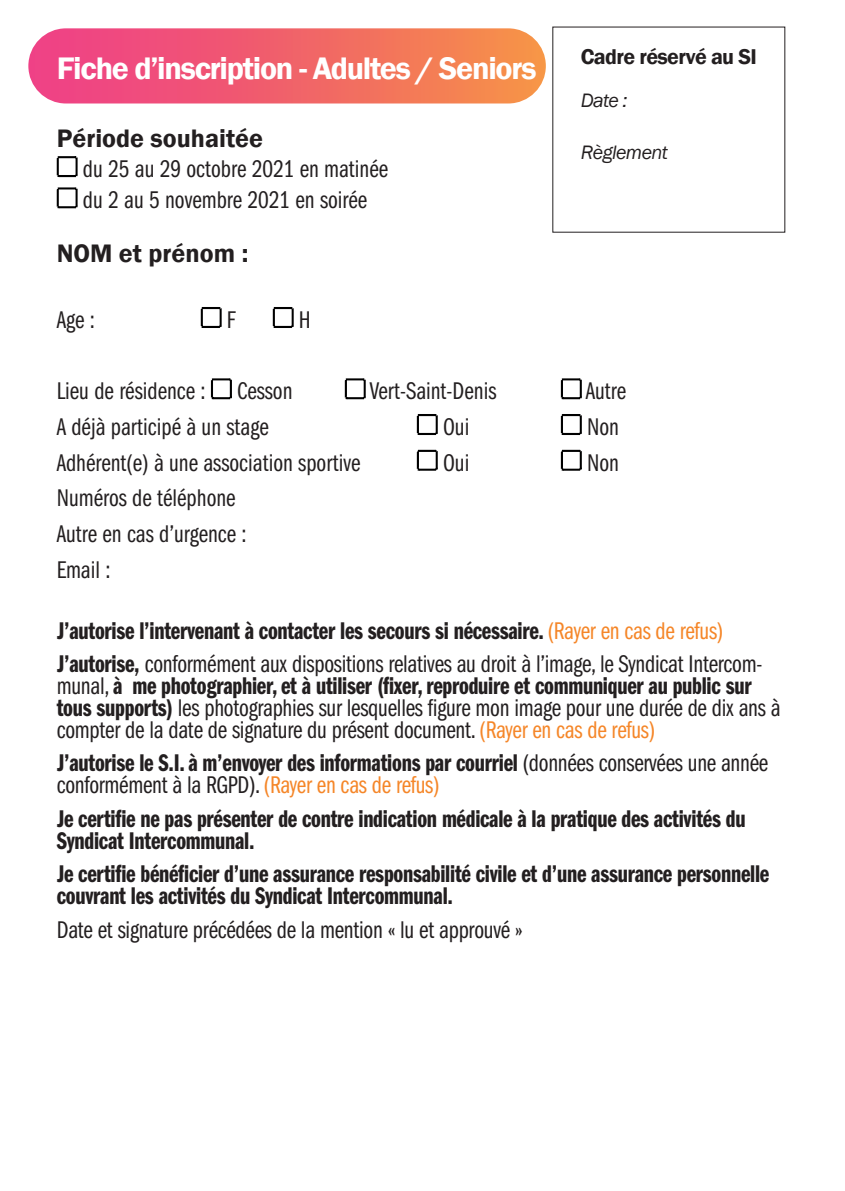
<style>
.page{position:relative;width:845px;height:1191px;background:#fff}
.page>*{position:absolute;margin:0;border:0;box-sizing:border-box;transform-origin:0 0}
.t1{font:600 32px "Franklin Gothic";letter-spacing:-.04em;color:#fff}
.t2{font:600 26px "Franklin Gothic";color:#231f20}
.t3{font:25px/35.6px "Franklin Gothic LT Pro Bk Cm";letter-spacing:-.01em;color:#231f20}
.t4{font:25px/22px "Franklin Gothic LT Pro Dm Cm";letter-spacing:-.01em;color:#231f20}
.t5{font:600 22px "Franklin Gothic";letter-spacing:-.03em;color:#231f20}
.t6{font:italic 20px "Franklin Gothic";letter-spacing:-.03em;color:#231f20}
.s1{font-family:"Franklin Gothic LT Pro Bk Cm";color:#f58628}
.s2{font-family:"Franklin Gothic LT Pro Dm Cm"}
.s3{font-family:"Franklin Gothic LT Pro Bk Cm"}
.s4{color:#f58628}
</style>
<div class="page">
<div style="left:28px;top:28px;width:518px;height:75px;background:linear-gradient(to right,#ee3a8b,#f69047);border-radius:38px"></div>
<svg style="left:56px;top:156px;width:22px;height:21px"></svg>
<svg style="left:56px;top:187px;width:22px;height:22px"></svg>
<svg style="left:200px;top:307px;width:22px;height:21px"></svg>
<svg style="left:272px;top:307px;width:22px;height:21px"></svg>
<svg style="left:210px;top:378px;width:22px;height:22px"></svg>
<svg style="left:344px;top:378px;width:22px;height:22px"></svg>
<svg style="left:560px;top:378px;width:22px;height:22px"></svg>
<svg style="left:416px;top:414px;width:22px;height:21px"></svg>
<svg style="left:560px;top:414px;width:22px;height:21px"></svg>
<svg style="left:416px;top:449px;width:22px;height:22px"></svg>
<svg style="left:560px;top:449px;width:22px;height:22px"></svg>
<p class="t1" style="left:57px;top:49px;width:481px">Fiche d’inscription - Adultes / Seniors</p>
<p class="t2" style="left:57px;top:122px;width:208px">Période souhaitée</p>
<p class="t3" style="left:83px;top:154px;width:307px;line-height:31.2px">du 25 au 29 octobre 2021 en matinée du 2 au 5 novembre 2021 en soirée</p>
<p class="t2" style="left:57px;top:237px;width:193px">NOM et prénom :</p>
<p class="t3" style="left:57px;top:302px;width:40px">Age :</p>
<p class="t3" style="left:227px;top:302px;width:10px">F</p>
<p class="t3" style="left:299px;top:302px;width:13px">H</p>
<p class="t5" style="left:581px;top:43px;width:177px">Cadre réservé au SI</p>
<p class="t6" style="left:581px;top:88px;width:48px">Date :</p>
<p class="t6" style="left:581px;top:140px;width:89px">Règlement</p>
<p class="t3" style="left:57px;top:374px;width:150px">Lieu de résidence :</p>
<p class="t3" style="left:237px;top:373px;width:57px">Cesson</p>
<p class="t3" style="left:370px;top:373px;width:128px">Vert-Saint-Denis</p>
<p class="t3" style="left:586px;top:373px;width:42px">Autre</p>
<p class="t3" style="left:57px;top:409px;width:213px">A déjà participé à un stage</p>
<p class="t3" style="left:443px;top:409px;width:28px">Oui</p>
<p class="t3" style="left:587px;top:409px;width:33px">Non</p>
<p class="t3" style="left:57px;top:445px;width:305px">Adhérent(e) à une association sportive</p>
<p class="t3" style="left:443px;top:445px;width:28px">Oui</p>
<p class="t3" style="left:587px;top:445px;width:33px">Non</p>
<p class="t3" style="left:57px;top:481px;width:191px">Numéros de téléphone<br>Autre en cas d’urgence :<br>Email :</p>
<p class="t4" style="left:57px;top:620px;width:668px">J’autorise l’intervenant à contacter les secours si nécessaire. <span class="s1">(Rayer en cas de refus)</span></p>
<p class="t3" style="left:57px;top:646px;width:707px"><span class="s2">J’autorise,</span> conformément aux dispositions relatives au droit à l’image, le Syndicat Intercom-</p>
<p class="t4" style="left:57px;top:675px;width:696px"><span class="s3">munal,</span> à me photographier, et à utiliser (fixer, reproduire et communiquer au public sur</p>
<p class="t3" style="left:57px;top:697px;width:725px;line-height:22px"><span class="s2">tous supports)</span> les photographies sur lesquelles figure mon image pour une durée de dix ans à compter de la date de signature du présent document. <span class="s4">(Rayer en cas de refus)</span></p>
<p class="t4" style="left:57px;top:752px;width:713px">J’autorise le S.I. à m’envoyer des informations par courriel <span class="s3">(données conservées une année</span></p>
<p class="t3" style="left:57px;top:768px;width:384px">conformément à la RGPD). <span class="s4">(Rayer en cas de refus)</span></p>
<p class="t4" style="left:57px;top:808px;width:690px">Je certifie ne pas présenter de contre indication médicale à la pratique des activités du<br>Syndicat Intercommunal.</p>
<p class="t4" style="left:57px;top:863px;width:714px">Je certifie bénéficier d’une assurance responsabilité civile et d’une assurance personnelle couvrant les activités du Syndicat Intercommunal.</p>
<p class="t3" style="left:57px;top:912px;width:467px">Date et signature précédées de la mention « lu et approuvé »</p>
</div>
